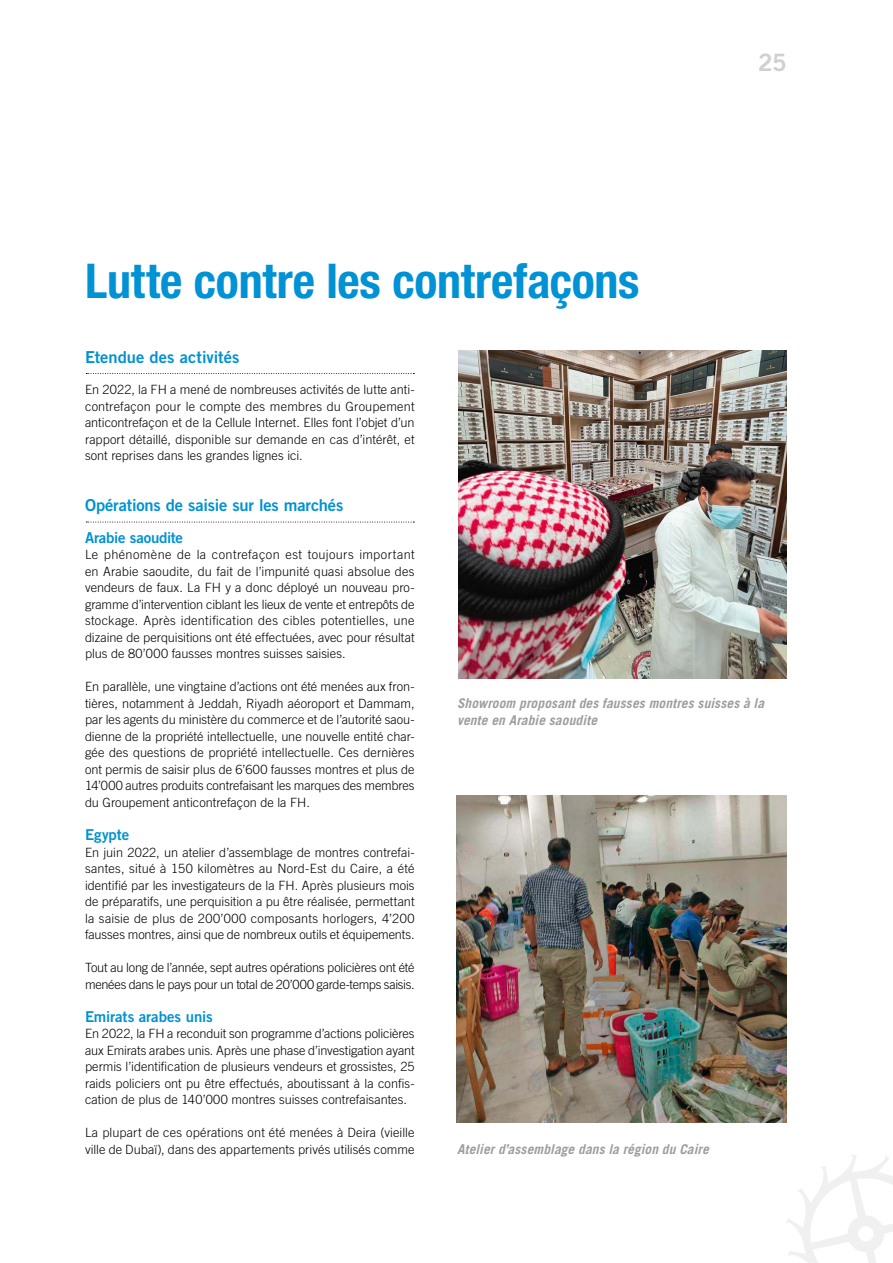
<style>
.page{position:relative;width:893px;height:1263px;background:#fff}
.page>*{position:absolute;margin:0;border:0;box-sizing:border-box;transform-origin:0 0}
.t1{font:700 condensed 48px "Helvetica Neue LT Std";letter-spacing:-.005em;color:#0092d4}
.t2{font:24px "Trade Gothic LT Std Bd 2";color:#d0d0d0}
.t3{font:16.5px "Trade Gothic LT Std Bd 2";letter-spacing:-.005em;color:#0092d4}
.t4{font:15px "Trade Gothic LT Std Bd 2";letter-spacing:-.01em;color:#0092d4}
.t5{font:italic 700 13.5px/16.5px "Trade Gothic LT Std";letter-spacing:.01em;color:#9d9d9c}
.t6{font:300 12.75px/16.5px "Trade Gothic LT Std";color:#000;text-align:justify}
</style>
<div class="page">
<svg style="left:786px;top:1155px;width:107px;height:108px"></svg>
<svg style="left:86px;top:373px;width:328px;height:1px"></svg>
<svg style="left:86px;top:522px;width:328px;height:1px"></svg>
<img style="left:458px;top:351px;width:329px;height:327px">
<img style="left:456px;top:795px;width:331px;height:328px">
<h1 class="t1" style="left:85px;top:252px;width:556px">Lutte contre les contrefaçons</h1>
<h2 class="t2" style="left:758px;top:48px;width:30px">25</h2>
<p class="t3" style="left:85px;top:347px;width:156px">Etendue des activités</p>
<p class="t6" style="left:85px;top:381px;width:331px">En 2022, la FH a mené de nombreuses activités de lutte anti&shy;contrefaçon pour le compte des membres du Groupement anticontrefaçon et de la Cellule Internet. Elles font l’objet d’un rapport détaillé, disponible sur demande en cas d’intérêt, et sont reprises dans les grandes lignes ici.</p>
<p class="t3" style="left:85px;top:495px;width:260px">Opérations de saisie sur les marchés</p>
<p class="t4" style="left:85px;top:528px;width:100px">Arabie saoudite</p>
<p class="t6" style="left:85px;top:546px;width:331px">Le phénomène de la contrefaçon est toujours important en Arabie saoudite, du fait de l’impunité quasi absolue des vendeurs de faux. La FH y a donc déployé un nouveau pro&shy;gramme d’intervention ciblant les lieux de vente et entrepôts de stockage. Après identification des cibles potentielles, une dizaine de perquisitions ont été effectuées, avec pour résultat plus de 80’000 fausses montres suisses saisies.</p>
<p class="t6" style="left:85px;top:678px;width:331px">En parallèle, une vingtaine d’actions ont été menées aux fron&shy;tières, notamment à Jeddah, Riyadh aéoroport et Dammam, par les agents du ministère du commerce et de l’autorité saou&shy;dienne de la propriété intellectuelle, une nouvelle entité char&shy;gée des questions de propriété intellectuelle. Ces dernières ont permis de saisir plus de 6’600 fausses montres et plus de 14’000 autres produits contrefaisant les marques des membres du Groupement anticontrefaçon de la FH.</p>
<p class="t4" style="left:85px;top:825px;width:46px">Egypte</p>
<p class="t6" style="left:85px;top:843px;width:331px">En juin 2022, un atelier d’assemblage de montres contrefai&shy;santes, situé à 150 kilomètres au Nord-Est du Caire, a été identifié par les investigateurs de la FH. Après plusieurs mois de préparatifs, une perquisition a pu être réalisée, permettant la saisie de plus de 200’000 composants horlogers, 4’200 fausses montres, ainsi que de nombreux outils et équipements.</p>
<p class="t6" style="left:85px;top:959px;width:331px">Tout au long de l’année, sept autres opérations policières ont été menées dans le pays pour un total de 20’000 garde-temps saisis.</p>
<p class="t4" style="left:85px;top:1007px;width:129px">Emirats arabes unis</p>
<p class="t6" style="left:85px;top:1025px;width:331px">En 2022, la FH a reconduit son programme d’actions policières aux Emirats arabes unis. Après une phase d’investigation ayant permis l’identification de plusieurs vendeurs et grossistes, 25 raids policiers ont pu être effectués, aboutissant à la confis&shy;cation de plus de 140’000 montres suisses contrefaisantes.</p>
<p class="t6" style="left:85px;top:1124px;width:331px">La plupart de ces opérations ont été menées à Deira (vieille ville de Dubaï), dans des appartements privés utilisés comme</p>
<p class="t5" style="left:457px;top:695px;width:309px">Showroom proposant des fausses montres suisses à la vente en Arabie saoudite</p>
<p class="t5" style="left:457px;top:1140px;width:253px">Atelier d’assemblage dans la région du Caire</p>
</div>
